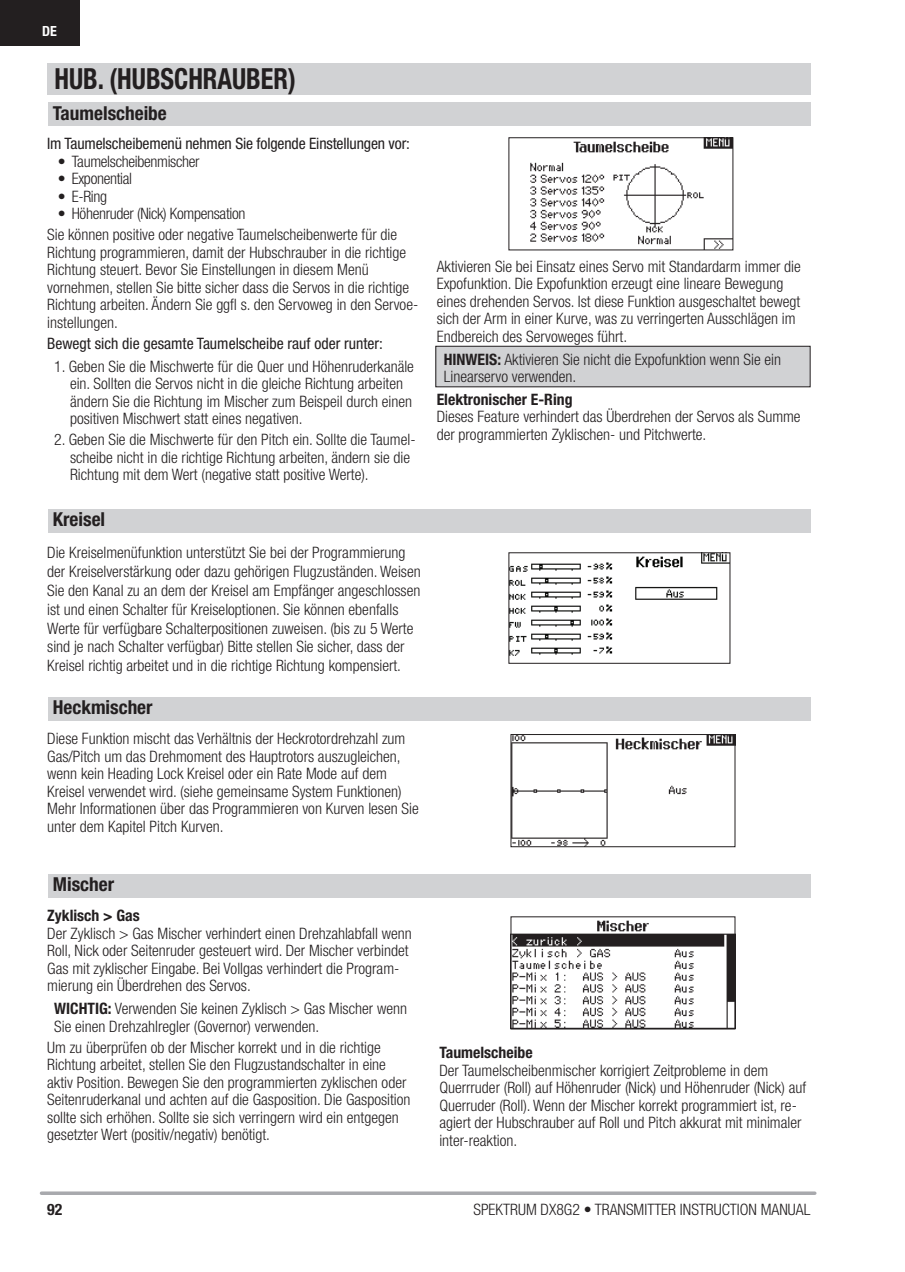
<style>
.page{position:relative;width:905px;height:1272px;background:#fff}
.page>*{position:absolute;margin:0;border:0;box-sizing:border-box;transform-origin:0 0}
.t1{font:700 condensed 29.05px "Helvetica Neue LT Std";color:#231f20;scale:.9 1}
.t2{font:700 condensed 19.25px "Helvetica Neue LT Std";color:#231f20}
.t3{font:300 condensed 15.75px/17.5px "Helvetica Neue LT Std";color:#231f20}
.t4{font:condensed 15.75px "Helvetica Neue LT Std";letter-spacing:-.01em;color:#231f20}
.t5{font:700 condensed 15.75px "Helvetica Neue LT Std";color:#231f20}
.t6{font:300 condensed 15.75px "Helvetica Neue LT Std";letter-spacing:-.02em;color:#231f20}
.t7{font:700 condensed 14px "Helvetica Neue LT Std";color:#fff}
.s1{font-weight:700}
</style>
<div class="page">
<svg style="left:41px;top:1191px;width:773px;height:4px;background:#b2b3b6"></svg>
<div style="left:0;top:0;width:79px;height:45px;background:#231f20"></div>
<div style="left:436px;top:346px;width:374px;height:41px;background:#d1d2d4"></div>
<div style="left:435px;top:346px;width:375px;height:41px;border:1px solid #231f20"></div>
<img style="left:530px;top:139px;width:201px;height:109px">
<div style="left:508px;top:137px;width:225px;height:113px;border:1px solid #231f20"></div>
<div style="left:47px;top:63px;width:763px;height:31px;background:#d1d2d4"></div>
<div style="left:48px;top:103px;width:762px;height:23px;background:#d1d2d4"></div>
<div style="left:48px;top:509px;width:762px;height:24px;background:#d1d2d4"></div>
<div style="left:48px;top:697px;width:762px;height:24px;background:#d1d2d4"></div>
<div style="left:48px;top:874px;width:762px;height:24px;background:#d1d2d4"></div>
<img style="left:510px;top:554px;width:218px;height:102px">
<div style="left:508px;top:552px;width:222px;height:112px;border:1px solid #231f20"></div>
<img style="left:512px;top:736px;width:221px;height:109px">
<div style="left:510px;top:734px;width:225px;height:113px;border:1px solid #231f20"></div>
<img style="left:512px;top:920px;width:221px;height:107px">
<div style="left:510px;top:916px;width:225px;height:113px;border:1px solid #231f20"></div>
<p class="t7" style="left:42px;top:23px;width:16px">DE</p>
<h1 class="t1" style="left:55px;top:61px;width:270px">HUB. (HUBSCHRAUBER)</h1>
<p class="t2" style="left:53px;top:101px;width:115px">Taumelscheibe</p>
<p class="t4" style="left:47px;top:135px;width:364px">Im Taumelscheibemenü nehmen Sie folgende Einstellungen vor:</p>
<p class="t6" style="left:58px;top:152px;width:143px">• Taumelscheibenmischer</p>
<p class="t6" style="left:58px;top:170px;width:76px">• Exponential</p>
<p class="t3" style="left:58px;top:187px;width:51px">• E-Ring</p>
<p class="t3" style="left:47px;top:203px;width:351px;line-height:21px;text-indent:11px">• Höhenruder (Nick) Kompensation<br>Sie können positive oder negative Taumelscheibenwerte für die</p>
<p class="t3" style="left:47px;top:243px;width:372px">Richtung programmieren, damit der Hubschrauber in die richtige Richtung steuert. Bevor Sie Einstellungen in diesem Menü vornehmen, stellen Sie bitte sicher dass die Servos in die richtige Richtung arbeiten. Ändern Sie ggfl s. den Servoweg in den Servoe&shy;instellungen.</p>
<p class="t4" style="left:47px;top:334px;width:337px">Bewegt sich die gesamte Taumelscheibe rauf oder runter:</p>
<p class="t3" style="left:70px;top:357px;width:345px;text-indent:-16px">1. Geben Sie die Mischwerte für die Quer und Höhenruderkanäle ein. Sollten die Servos nicht in die gleiche Richtung arbeiten ändern Sie die Richtung im Mischer zum Beispeil durch einen positiven Mischwert statt eines negativen.</p>
<p class="t3" style="left:70px;top:431px;width:347px;text-indent:-16px">2. Geben Sie die Mischwerte für den Pitch ein. Sollte die Taumel&shy;scheibe nicht in die richtige Richtung arbeiten, ändern sie die<br>Richtung mit dem Wert (negative statt positive Werte).</p>
<p class="t2" style="left:53px;top:508px;width:54px">Kreisel</p>
<p class="t3" style="left:47px;top:543px;width:375px;line-height:18.9px">Die Kreiselmenüfunktion unterstützt Sie bei der Programmierung der Kreiselverstärkung oder dazu gehörigen Flugzuständen. Weisen Sie den Kanal zu an dem der Kreisel am Empfänger angeschlossen ist und einen Schalter für Kreiseloptionen. Sie können ebenfalls Werte für verfügbare Schalterpositionen zuweisen. (bis zu 5 Werte sind je nach Schalter verfügbar) Bitte stellen Sie sicher, dass der Kreisel richtig arbeitet und in die richtige Richtung kompensiert.</p>
<p class="t2" style="left:53px;top:696px;width:101px">Heckmischer</p>
<p class="t3" style="left:47px;top:730px;width:373px">Diese Funktion mischt das Verhältnis der Heckrotordrehzahl zum Gas/Pitch um das Drehmoment des Hauptrotors auszugleichen, wenn kein Heading Lock Kreisel oder ein Rate Mode auf dem Kreisel verwendet wird. (siehe gemeinsame System Funktionen)<br>Mehr Informationen über das Programmieren von Kurven lesen Sie unter dem Kapitel Pitch Kurven.</p>
<p class="t3" style="left:437px;top:257px;width:365px">Aktivieren Sie bei Einsatz eines Servo mit Standardarm immer die Expofunktion. Die Expofunktion erzeugt eine lineare Bewegung eines drehenden Servos. Ist diese Funktion ausgeschaltet bewegt sich der Arm in einer Kurve, was zu verringerten Ausschlägen im Endbereich des Servoweges führt.</p>
<p class="t3" style="left:444px;top:350px;width:339px"><span class="s1">HINWEIS:</span> Aktivieren Sie nicht die Expofunktion wenn Sie ein<br>Linearservo verwenden.</p>
<p class="t5" style="left:437px;top:390px;width:137px">Elektronischer E-Ring</p>
<p class="t3" style="left:437px;top:408px;width:365px">Dieses Feature verhindert das Überdrehen der Servos als Summe der programmierten Zyklischen- und Pitchwerte.</p>
<p class="t2" style="left:53px;top:873px;width:63px">Mischer</p>
<p class="t5" style="left:47px;top:906px;width:94px">Zyklisch &gt; Gas</p>
<p class="t3" style="left:47px;top:924px;width:366px">Der Zyklisch &gt; Gas Mischer verhindert einen Drehzahlabfall wenn Roll, Nick oder Seitenruder gesteuert wird. Der Mischer verbindet Gas mit zyklischer Eingabe. Bei Vollgas verhindert die Program&shy;mierung ein Überdrehen des Servos.</p>
<p class="t3" style="left:54px;top:999px;width:354px"><span class="s1">WICHTIG:</span> Verwenden Sie keinen Zyklisch &gt; Gas Mischer wenn<br>Sie einen Drehzahlregler (Governor) verwenden.</p>
<p class="t3" style="left:47px;top:1038px;width:365px">Um zu überprüfen ob der Mischer korrekt und in die richtige Richtung arbeitet, stellen Sie den Flugzustandschalter in eine aktiv Position. Bewegen Sie den programmierten zyklischen oder Seitenruderkanal und achten auf die Gasposition. Die Gasposition sollte sich erhöhen. Sollte sie sich verringern wird ein entgegen gesetzter Wert (positiv/negativ) benötigt.</p>
<p class="t5" style="left:439px;top:1043px;width:95px">Taumelscheibe</p>
<p class="t3" style="left:439px;top:1061px;width:368px">Der Taumelscheibenmischer korrigiert Zeitprobleme in dem Querrruder (Roll) auf Höhenruder (Nick) und Höhenruder (Nick) auf Querruder (Roll). Wenn der Mischer korrekt programmiert ist, re&shy;agiert der Hubschrauber auf Roll und Pitch akkurat mit minimaler inter-reaktion.</p>
<p class="t5" style="left:47px;top:1199px;width:17px">92</p>
<p class="t3" style="left:473px;top:1200px;width:338px">SPEKTRUM DX8G2 • TRANSMITTER INSTRUCTION MANUAL</p>
</div>
